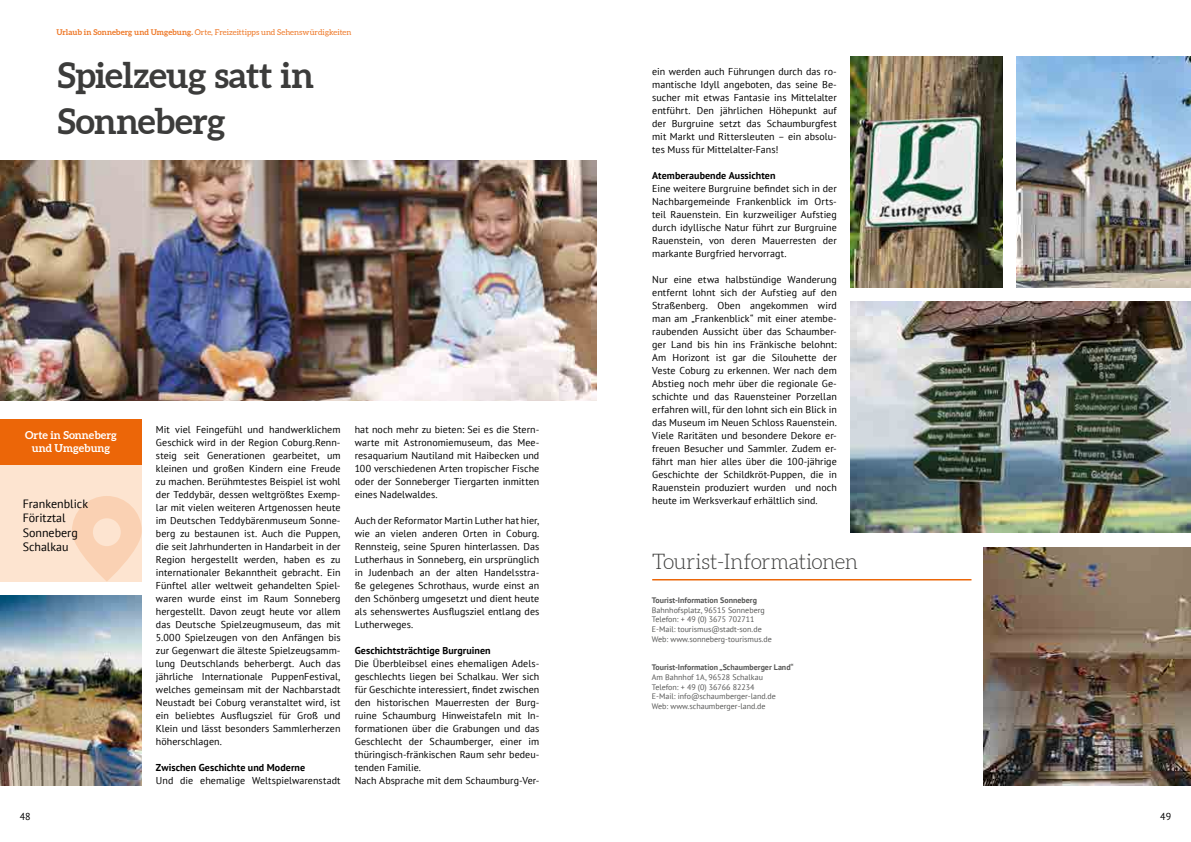
<style>
.page{position:relative;width:1191px;height:842px;background:#fff}
.page>*{position:absolute;margin:0;border:0;box-sizing:border-box;transform-origin:0 0}
.t1{font:700 35.6px/45.5px "Aleo";letter-spacing:-.01em;color:#3c3c3b}
.t2{font:300 21.2px "Aleo";letter-spacing:-.02em;color:#3c3c3b}
.t3{font:12px/14.4px "PT Sans";color:#000}
.t4{font:700 11px/13px "Aleo";color:#fff;text-align:center}
.t5{font:10px/13px "PT Sans";letter-spacing:.005em;color:#000;text-align:justify}
.t6{font:700 10px "PT Sans";letter-spacing:.005em;color:#000}
.t7{font:8px/9.6px "PT Sans";color:#575756}
.t8{font:8px "Aleo";letter-spacing:.005em;color:#ee7726}
.t9{font:700 8px "PT Sans";color:#575756}
.s1{font-weight:700}
</style>
<div class="page">
<img style="left:0;top:596px;width:142px;height:189px">
<img style="left:983px;top:547px;width:208px;height:238px">
<hr style="left:652px;top:579px;width:319px;height:1px;background:#ec6608">
<img style="left:851px;top:301px;width:340px;height:231px">
<img style="left:1016px;top:57px;width:175px;height:230px">
<img style="left:851px;top:57px;width:151px;height:230px">
<img style="left:0;top:161px;width:596px;height:239px">
<div style="left:0;top:420px;width:142px;height:162px;background:#fde4d0"></div>
<svg style="left:72px;top:496px;width:70px;height:85px"></svg>
<div style="left:0;top:420px;width:142px;height:45px;background:#ec6608"></div>
<p class="t8" style="left:57px;top:27px;width:296px"><span class="s1">Urlaub in Sonneberg und Umgebung.</span> Orte, Freizeittipps und Sehenswürdigkeiten</p>
<h1 class="t1" style="left:58px;top:54px;width:258px">Spielzeug satt in<br>Sonneberg</h1>
<p class="t4" style="left:25px;top:429px;width:93px">Orte in Sonneberg und Umgebung</p>
<p class="t3" style="left:23px;top:496px;width:67px">Frankenblick<br>Föritztal<br>Sonneberg<br>Schalkau</p>
<p class="t5" style="left:156px;top:422px;width:186px">Mit viel Feingefühl und handwerklichem Geschick wird in der Region Coburg.Renn&shy;steig seit Generationen gearbeitet, um kleinen und großen Kindern eine Freude zu machen. Berühmtestes Beispiel ist wohl der Teddybär, dessen weltgrößtes Exemp&shy;lar mit vielen weiteren Artgenossen heute im Deutschen Teddybärenmuseum Sonne&shy;berg zu bestaunen ist. Auch die Puppen, die seit Jahrhunderten in Handarbeit in der Region hergestellt werden, haben es zu internationaler Bekanntheit gebracht. Ein Fünftel aller weltweit gehandelten Spiel&shy;waren wurde einst im Raum Sonneberg hergestellt. Davon zeugt heute vor allem das Deutsche Spielzeugmuseum, das mit 5.000 Spielzeugen von den Anfängen bis zur Gegenwart die älteste Spielzeugsamm&shy;lung Deutschlands beherbergt. Auch das jährliche Internationale PuppenFestival, welches gemeinsam mit der Nachbarstadt Neustadt bei Coburg veranstaltet wird, ist ein beliebtes Ausflugsziel für Groß und Klein und lässt besonders Sammlerherzen höherschlagen.</p>
<p class="t6" style="left:156px;top:760px;width:151px">Zwischen Geschichte und Moderne</p>
<p class="t5" style="left:156px;top:773px;width:186px">Und die ehemalige Weltspielwarenstadt</p>
<p class="t5" style="left:355px;top:422px;width:186px">hat noch mehr zu bieten: Sei es die Stern&shy;warte mit Astronomiemuseum, das Mee&shy;resaquarium Nautiland mit Haibecken und 100 verschiedenen Arten tropischer Fische oder der Sonneberger Tiergarten inmitten eines Nadelwaldes.</p>
<p class="t5" style="left:355px;top:513px;width:186px">Auch der Reformator Martin Luther hat hier, wie an vielen anderen Orten in Coburg.<br>Rennsteig, seine Spuren hinterlassen. Das Lutherhaus in Sonneberg, ein ursprünglich in Judenbach an der alten Handelsstra&shy;ße gelegenes Schrothaus, wurde einst an den Schönberg umgesetzt und dient heute als sehenswertes Ausflugsziel entlang des Lutherweges.</p>
<p class="t6" style="left:355px;top:643px;width:137px">Geschichtsträchtige Burgruinen</p>
<p class="t5" style="left:355px;top:656px;width:186px;text-align:left">Die Überbleibsel eines ehemaligen Adels&shy;geschlechts liegen bei Schalkau. Wer sich für Geschichte interessiert, findet zwischen den historischen Mauerresten der Burg&shy;ruine Schaumburg Hinweistafeln mit In&shy;formationen über die Grabungen und das Geschlecht der Schaumberger, einer im thüringisch-fränkischen Raum sehr bedeu&shy;tenden Familie.<br>Nach Absprache mit dem Schaumburg-Ver-</p>
<p class="t5" style="left:652px;top:65px;width:186px">ein werden auch Führungen durch das ro&shy;mantische Idyll angeboten, das seine Be&shy;sucher mit etwas Fantasie ins Mittelalter entführt. Den jährlichen Höhepunkt auf der Burgruine setzt das Schaumburgfest mit Markt und Rittersleuten – ein absolu&shy;tes Muss für Mittelalter-Fans!</p>
<p class="t6" style="left:652px;top:169px;width:125px">Atemberaubende Aussichten</p>
<p class="t5" style="left:652px;top:182px;width:186px">Eine weitere Burgruine befindet sich in der Nachbargemeinde Frankenblick im Orts&shy;teil Rauenstein. Ein kurzweiliger Aufstieg durch idyllische Natur führt zur Burgruine Rauenstein, von deren Mauerresten der markante Burgfried hervorragt.</p>
<p class="t5" style="left:652px;top:273px;width:186px">Nur eine etwa halbstündige Wanderung entfernt lohnt sich der Aufstieg auf den Straßenberg. Oben angekommen wird man am „Frankenblick“ mit einer atembe&shy;raubenden Aussicht über das Schaumber&shy;ger Land bis hin ins Fränkische belohnt:<br>Am Horizont ist gar die Silouhette der Veste Coburg zu erkennen. Wer nach dem Abstieg noch mehr über die regionale Ge&shy;schichte und das Rauensteiner Porzellan erfahren will, für den lohnt sich ein Blick in das Museum im Neuen Schloss Rauenstein.<br>Viele Raritäten und besondere Dekore er&shy;freuen Besucher und Sammler. Zudem er&shy;fährt man hier alles über die 100-jährige Geschichte der Schildkröt-Puppen, die in Rauenstein produziert wurden und noch heute im Werksverkauf erhältlich sind.</p>
<h2 class="t2" style="left:652px;top:549px;width:207px">Tourist-Informationen</h2>
<p class="t9" style="left:652px;top:595px;width:107px">Tourist-Information Sonneberg</p>
<p class="t7" style="left:652px;top:605px;width:121px">Bahnhofsplatz, 96515 Sonneberg<br>Telefon: + 49 (0) 3675 702711<br>E-Mail: tourismus@stadt-son.de<br>Web: www.sonneberg-tourismus.de</p>
<p class="t9" style="left:652px;top:662px;width:143px">Tourist-Information „Schaumberger Land“</p>
<p class="t7" style="left:652px;top:672px;width:125px">Am Bahnhof 1A, 96528 Schalkau<br>Telefon: + 49 (0) 36766 82234<br>E-Mail: info@schaumberger-land.de<br>Web: www.schaumberger-land.de</p>
<p class="t5" style="left:20px;top:810px;width:12px">48</p>
<p class="t5" style="left:1160px;top:810px;width:12px">49</p>
</div>
